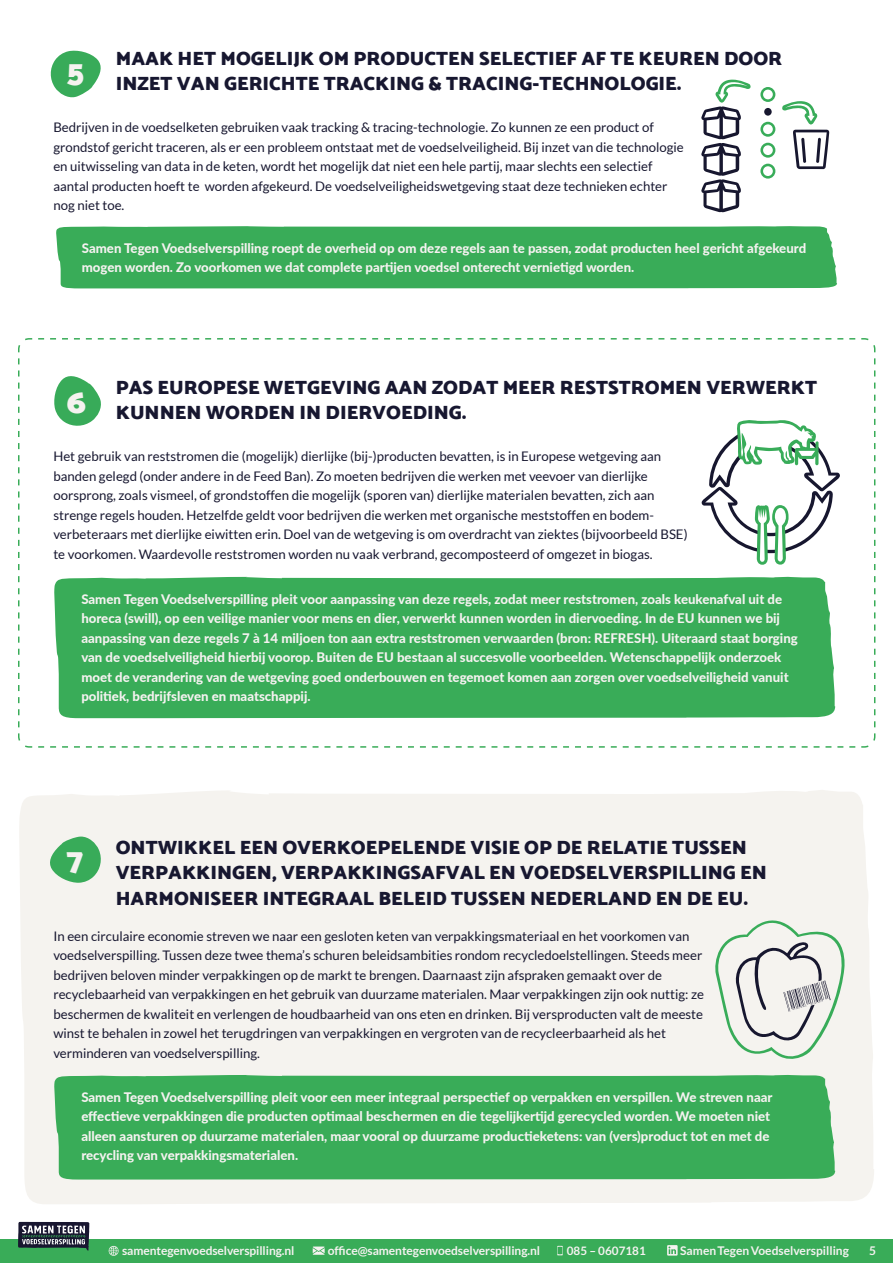
<style>
.page{position:relative;width:893px;height:1263px;background:#fff}
.page>*{position:absolute;margin:0;border:0;box-sizing:border-box;transform-origin:0 0}
.t1{font:900 33px "Catamaran";color:#f5f2f0}
.t2{font:900 19.5px/25.5px "Catamaran";color:#171730}
.t3{font:13.2px/19.5px "Lato";color:#171730}
.t4{font:800 13.2px/19.5px "Lato";color:#f5f2f0}
.t5{font:700 12px "Lato";letter-spacing:-.005em;color:#f5f2f0}
.t6{font:700 11.7px "Lato";color:#f5f2f0}
</style>
<div class="page">
<div style="left:0;top:1239px;width:893px;height:24px;background:#39ac58"></div>
<svg style="left:18px;top:1222px;width:71px;height:29px"></svg>
<svg style="left:313px;top:1246px;width:12px;height:9px"></svg>
<svg style="left:108px;top:1246px;width:11px;height:10px"></svg>
<svg style="left:667px;top:1245px;width:11px;height:10px"></svg>
<svg style="left:557px;top:1246px;width:6px;height:9px"></svg>
<div style="left:19px;top:790px;width:855px;height:414px;background:#f5f3ef"></div>
<svg style="left:50px;top:50px;width:51px;height:48px"></svg>
<svg style="left:48px;top:836px;width:55px;height:47px"></svg>
<svg style="left:793px;top:130px;width:36px;height:39px"></svg>
<svg style="left:701px;top:80px;width:50px;height:132px"></svg>
<svg style="left:782px;top:101px;width:36px;height:23px"></svg>
<svg style="left:760px;top:87px;width:15px;height:92px"></svg>
<svg style="left:713px;top:919px;width:132px;height:142px"></svg>
<svg style="left:18px;top:338px;width:858px;height:410px"></svg>
<div style="left:56px;top:226px;width:781px;height:62px;background:#39ac58"></div>
<div style="left:54px;top:577px;width:781px;height:141px;background:#39ac58"></div>
<div style="left:54px;top:1075px;width:781px;height:104px;background:#39ac58"></div>
<h1 class="t1" style="left:66px;top:52px;width:19px">5</h1>
<h2 class="t2" style="left:116px;top:45px;width:668px">MAAK HET MOGELIJK OM PRODUCTEN SELECTIEF AF TE KEUREN DOOR<br>INZET VAN GERICHTE TRACKING &amp; TRACING-TECHNOLOGIE.</h2>
<p class="t3" style="left:53px;top:118px;width:632px">Bedrijven in de voedselketen gebruiken vaak tracking &amp; tracing-technologie. Zo kunnen ze een product of grondstof gericht traceren, als er een probleem ontstaat met de voedselveiligheid. Bij inzet van die technologie en uitwisseling van data in de keten, wordt het mogelijk dat niet een hele partij, maar slechts een selectief aantal producten hoeft te worden afgekeurd. De voedselveiligheidswetgeving staat deze technieken echter nog niet toe.</p>
<p class="t4" style="left:82px;top:238px;width:726px">Samen Tegen Voedselverspilling roept de overheid op om deze regels aan te passen, zodat producten heel gericht afgekeurd mogen worden. Zo voorkomen we dat complete partijen voedsel onterecht vernietigd worden.</p>
<h1 class="t1" style="left:67px;top:382px;width:21px">6</h1>
<h2 class="t2" style="left:116px;top:374px;width:703px">PAS EUROPESE WETGEVING AAN ZODAT MEER RESTSTROMEN VERWERKT<br>KUNNEN WORDEN IN DIERVOEDING.</h2>
<p class="t3" style="left:53px;top:447px;width:636px">Het gebruik van reststromen die (mogelijk) dierlijke (bij-)producten bevatten, is in Europese wetgeving aan banden gelegd (onder andere in de Feed Ban). Zo moeten bedrijven die werken met veevoer van dierlijke oorsprong, zoals vismeel, of grondstoffen die mogelijk (sporen van) dierlijke materialen bevatten, zich aan strenge regels houden. Hetzelfde geldt voor bedrijven die werken met organische meststoffen en bodem&shy;verbeteraars met dierlijke eiwitten erin. Doel van de wetgeving is om overdracht van ziektes (bijvoorbeeld BSE) te voorkomen. Waardevolle reststromen worden nu vaak verbrand, gecomposteerd of omgezet in biogas.</p>
<p class="t4" style="left:81px;top:589px;width:718px">Samen Tegen Voedselverspilling pleit voor aanpassing van deze regels, zodat meer reststromen, zoals keukenafval uit de horeca (swill), op een veilige manier voor mens en dier, verwerkt kunnen worden in diervoeding. In de EU kunnen we bij aanpassing van deze regels 7 à 14 miljoen ton aan extra reststromen verwaarden (bron: REFRESH). Uiteraard staat borging van de voedselveiligheid hierbij voorop. Buiten de EU bestaan al succesvolle voorbeelden. Wetenschappelijk onderzoek moet de verandering van de wetgeving goed onderbouwen en tegemoet komen aan zorgen over voedselveiligheid vanuit politiek, bedrijfsleven en maatschappij.</p>
<h1 class="t1" style="left:66px;top:841px;width:19px">7</h1>
<h2 class="t2" style="left:116px;top:834px;width:652px">ONTWIKKEL EEN OVERKOEPELENDE VISIE OP DE RELATIE TUSSEN<br>VERPAKKINGEN, VERPAKKINGSAFVAL EN VOEDSELVERSPILLING EN<br>HARMONISEER INTEGRAAL BELEID TUSSEN NEDERLAND EN DE EU.</h2>
<p class="t3" style="left:53px;top:926px;width:652px">In een circulaire economie streven we naar een gesloten keten van verpakkingsmateriaal en het voorkomen van voedselverspilling. Tussen deze twee thema’s schuren beleidsambities rondom recycledoelstellingen. Steeds meer bedrijven beloven minder verpakkingen op de markt te brengen. Daarnaast zijn afspraken gemaakt over de recyclebaarheid van verpakkingen en het gebruik van duurzame materialen. Maar verpakkingen zijn ook nuttig: ze beschermen de kwaliteit en verlengen de houdbaarheid van ons eten en drinken. Bij versproducten valt de meeste winst te behalen in zowel het terugdringen van verpakkingen en vergroten van de recycleerbaarheid als het verminderen van voedselverspilling.</p>
<p class="t4" style="left:81px;top:1087px;width:693px">Samen Tegen Voedselverspilling pleit voor een meer integraal perspectief op verpakken en verspillen. We streven naar effectieve verpakkingen die producten optimaal beschermen en die tegelijkertijd gerecycled worden. We moeten niet alleen aansturen op duurzame materialen, maar vooral op duurzame productieketens: van (vers)product tot en met de recycling van verpakkingsmaterialen.</p>
<p class="t5" style="left:122px;top:1244px;width:174px">samentegenvoedselverspilling.nl</p>
<p class="t5" style="left:328px;top:1243px;width:214px">office@samentegenvoedselverspilling.nl</p>
<p class="t6" style="left:567px;top:1244px;width:81px">085 – 0607181</p>
<p class="t5" style="left:680px;top:1243px;width:170px">Samen Tegen Voedselverspilling</p>
<p class="t5" style="left:869px;top:1244px;width:8px">5</p>
</div>
